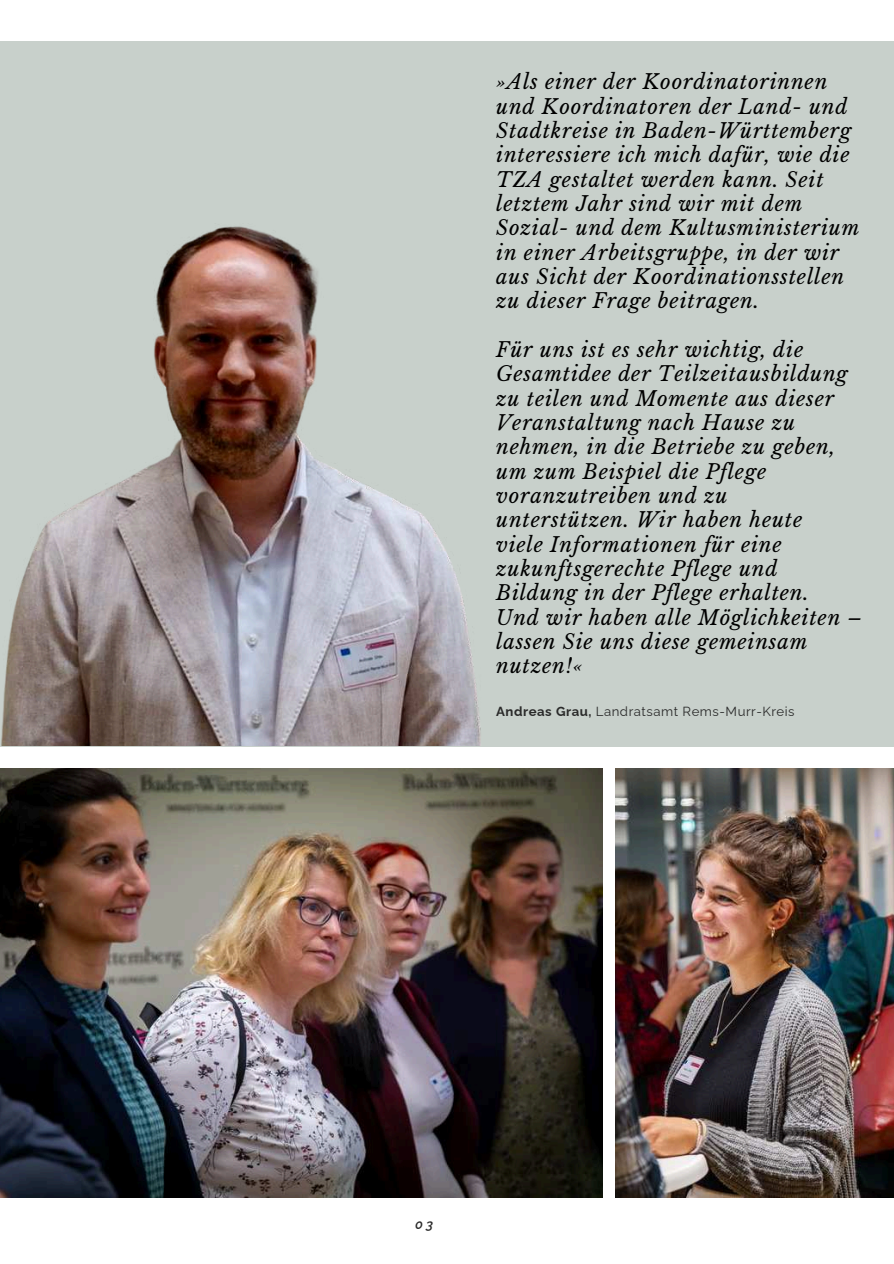
<style>
.page{position:relative;width:894px;height:1264px;background:#fff}
.page>*{position:absolute;margin:0;border:0;box-sizing:border-box;transform-origin:0 0}
.t1{font:italic 20.25px/24.3px "Libre Baskerville";letter-spacing:.04em;color:#000}
.t2{font:13.2px "Raleway";letter-spacing:.04em;color:#2a2a2a}
.t3{font:italic 600 13.2px "Raleway";color:#2a2a2a}
.s1{font-weight:700}
</style>
<div class="page">
<div style="left:0;top:42px;width:893px;height:704px;background:#c8d0cb"></div>
<img style="left:1px;top:226px;width:480px;height:519px">
<img style="left:0;top:768px;width:602px;height:429px">
<img style="left:615px;top:768px;width:278px;height:429px">
<p class="t1" style="left:496px;top:70px;width:364px">»Als einer der Koordinatorinnen und Koordinatoren der Land- und Stadtkreise in Baden-Württemberg interessiere ich mich dafür, wie die TZA gestaltet werden kann. Seit letztem Jahr sind wir mit dem Sozial- und dem Kultusministerium in einer Arbeitsgruppe, in der wir aus Sicht der Koordinationsstellen zu dieser Frage beitragen.</p>
<p class="t1" style="left:496px;top:337px;width:367px">Für uns ist es sehr wichtig, die<br>Gesamtidee der Teilzeitausbildung zu teilen und Momente aus dieser<br>Veranstaltung nach Hause zu nehmen, in die Betriebe zu geben, um zum Beispiel die Pflege voranzutreiben und zu unterstützen. Wir haben heute<br>viele Informationen für eine zukunftsgerechte Pflege und<br>Bildung in der Pflege erhalten.<br>Und wir haben alle Möglichkeiten – lassen Sie uns diese gemeinsam nutzen!«</p>
<p class="t2" style="left:496px;top:700px;width:300px"><span class="s1">Andreas Grau,</span> Landratsamt Rems-Murr-Kreis</p>
<p class="t3" style="left:415px;top:1213px;width:19px">03</p>
</div>
